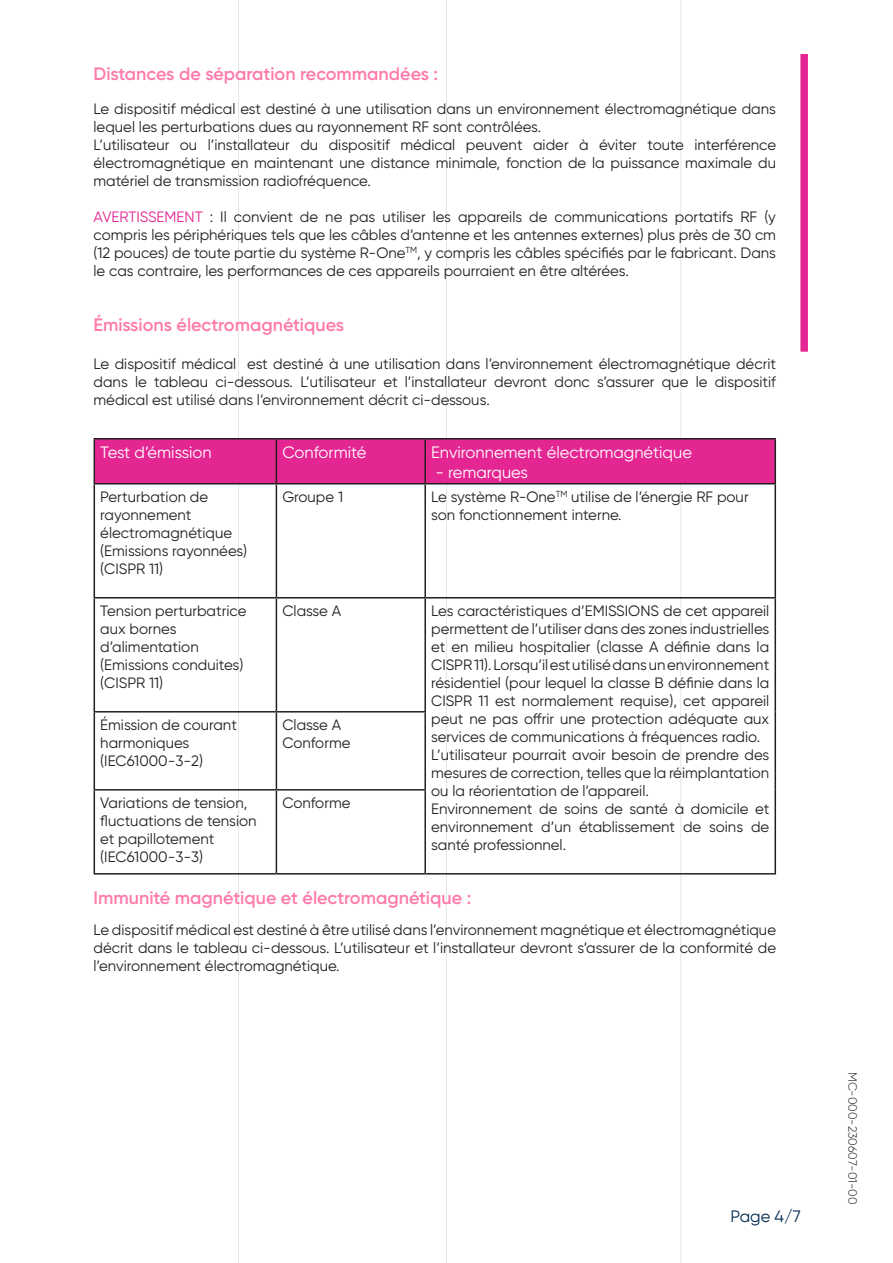
<style>
.page{position:relative;width:893px;height:1263px;background:#fff}
.page>*{position:absolute;margin:0;border:0;box-sizing:border-box;transform-origin:0 0}
.t1{font:600 18px "Gilroy";color:#ff7aab}
.t2{font:16.5px "Gilroy";color:#fff}
.t3{font:16.5px "Gilroy";color:#002b50}
.t4{font:15px/18px "Gilroy";color:#231f20;text-align:justify}
.t5{font:300 12px "Gilroy";color:#231f20}
.s1{color:#e42692}
</style>
<div class="page">
<hr style="left:238px;top:0;width:1px;height:1263px;background:#e6e7e9">
<hr style="left:446px;top:0;width:1px;height:1263px;background:#e6e7e9">
<hr style="left:680px;top:0;width:1px;height:1263px;background:#e6e7e9">
<div style="left:800px;top:54px;width:8px;height:298px;background:#e42692"></div>
<div style="left:95px;top:439px;width:679px;height:44px;background:#e42692"></div>
<hr style="left:94px;top:438px;width:182px;height:1px;background:#231f20">
<hr style="left:94px;top:439px;width:1px;height:44px;background:#231f20">
<hr style="left:276px;top:438px;width:149px;height:1px;background:#231f20">
<hr style="left:276px;top:439px;width:1px;height:44px;background:#231f20">
<hr style="left:425px;top:438px;width:351px;height:1px;background:#231f20">
<hr style="left:424px;top:439px;width:2px;height:44px;background:#231f20">
<hr style="left:774px;top:439px;width:2px;height:44px;background:#231f20">
<hr style="left:94px;top:483px;width:182px;height:1px;background:#231f20">
<hr style="left:94px;top:484px;width:1px;height:113px;background:#231f20">
<hr style="left:276px;top:483px;width:149px;height:1px;background:#231f20">
<hr style="left:276px;top:484px;width:1px;height:113px;background:#231f20">
<hr style="left:425px;top:483px;width:351px;height:1px;background:#231f20">
<hr style="left:424px;top:484px;width:2px;height:113px;background:#231f20">
<hr style="left:774px;top:484px;width:2px;height:113px;background:#231f20">
<hr style="left:94px;top:597px;width:182px;height:1px;background:#231f20">
<hr style="left:94px;top:598px;width:1px;height:113px;background:#231f20">
<hr style="left:276px;top:597px;width:149px;height:1px;background:#231f20">
<hr style="left:276px;top:598px;width:1px;height:113px;background:#231f20">
<hr style="left:425px;top:597px;width:351px;height:1px;background:#231f20">
<hr style="left:424px;top:598px;width:2px;height:113px;background:#231f20">
<hr style="left:774px;top:598px;width:2px;height:114px;background:#231f20">
<hr style="left:94px;top:711px;width:182px;height:1px;background:#231f20">
<hr style="left:94px;top:712px;width:1px;height:77px;background:#231f20">
<hr style="left:276px;top:711px;width:150px;height:1px;background:#231f20">
<hr style="left:276px;top:712px;width:1px;height:77px;background:#231f20">
<hr style="left:424px;top:712px;width:2px;height:77px;background:#231f20">
<hr style="left:774px;top:712px;width:2px;height:78px;background:#231f20">
<hr style="left:94px;top:789px;width:182px;height:1px;background:#231f20">
<hr style="left:94px;top:790px;width:1px;height:83px;background:#231f20">
<hr style="left:276px;top:789px;width:150px;height:1px;background:#231f20">
<hr style="left:276px;top:790px;width:1px;height:83px;background:#231f20">
<hr style="left:424px;top:790px;width:2px;height:83px;background:#231f20">
<hr style="left:774px;top:790px;width:2px;height:83px;background:#231f20">
<hr style="left:94px;top:873px;width:182px;height:1px;background:#231f20">
<hr style="left:276px;top:873px;width:149px;height:1px;background:#231f20">
<hr style="left:425px;top:873px;width:351px;height:1px;background:#231f20">
<p class="t1" style="left:94px;top:63px;width:346px">Distances de séparation recommandées :</p>
<p class="t4" style="left:94px;top:100px;width:684px">Le dispositif médical est destiné à une utilisation dans un environnement électromagnétique dans lequel les perturbations dues au rayonnement RF sont contrôlées.</p>
<p class="t4" style="left:94px;top:136px;width:684px">L’utilisateur ou l’installateur du dispositif médical peuvent aider à éviter toute interférence électromagnétique en maintenant une distance minimale, fonction de la puissance maximale du matériel de transmission radiofréquence.</p>
<p class="t4" style="left:94px;top:208px;width:684px"><span class="s1">AVERTISSEMENT</span> : Il convient de ne pas utiliser les appareils de communications portatifs RF (y compris les périphériques tels que les câbles d’antenne et les antennes externes) plus près de 30 cm (12 pouces) de toute partie du système R-One<sup>TM</sup>, y compris les câbles spécifiés par le fabricant. Dans le cas contraire, les performances de ces appareils pourraient en être altérées.</p>
<p class="t1" style="left:94px;top:314px;width:252px">Émissions électromagnétiques</p>
<p class="t4" style="left:94px;top:355px;width:684px">Le dispositif médical est destiné à une utilisation dans l’environnement électromagnétique décrit dans le tableau ci-dessous. L’utilisateur et l’installateur devront donc s’assurer que le dispositif médical est utilisé dans l’environnement décrit ci-dessous.</p>
<p class="t2" style="left:100px;top:442px;width:113px">Test d’émission</p>
<p class="t2" style="left:282px;top:442px;width:86px">Conformité</p>
<p class="t2" style="left:431px;top:442px;width:262px">Environnement électromagnétique</p>
<p class="t2" style="left:435px;top:462px;width:94px">- remarques</p>
<p class="t4" style="left:100px;top:487px;width:133px;text-align:left">Perturbation de rayonnement électromagnétique</p>
<p class="t4" style="left:100px;top:541px;width:148px">(Emissions rayonnées)</p>
<p class="t4" style="left:100px;top:559px;width:64px">(CISPR 11)</p>
<p class="t4" style="left:282px;top:487px;width:62px">Groupe 1</p>
<p class="t4" style="left:431px;top:487px;width:319px">Le système R-One<sup>TM</sup> utilise de l’énergie RF pour son fonctionnement interne.</p>
<p class="t4" style="left:100px;top:601px;width:148px;text-align:left">Tension perturbatrice aux bornes d’alimentation</p>
<p class="t4" style="left:100px;top:655px;width:145px">(Emissions conduites)</p>
<p class="t4" style="left:100px;top:673px;width:64px">(CISPR 11)</p>
<p class="t4" style="left:100px;top:715px;width:138px">Émission de courant harmoniques</p>
<p class="t4" style="left:100px;top:751px;width:104px">(IEC61000-3-2)</p>
<p class="t4" style="left:100px;top:793px;width:158px;text-align:left">Variations de tension, fluctuations de tension et papillotement</p>
<p class="t4" style="left:100px;top:847px;width:104px">(IEC61000-3-3)</p>
<p class="t4" style="left:282px;top:601px;width:60px">Classe A</p>
<p class="t4" style="left:431px;top:601px;width:340px">Les caractéristiques d’EMISSIONS de cet appareil permettent de l’utiliser dans des zones industrielles et en milieu hospitalier (classe A définie dans la CISPR 11). Lorsqu’il est utilisé dans un environnement résidentiel (pour lequel la classe B définie dans la CISPR 11 est normalement requise), cet appareil peut ne pas offrir une protection adéquate aux services de communications à fréquences radio.</p>
<p class="t4" style="left:431px;top:745px;width:340px">L’utilisateur pourrait avoir besoin de prendre des mesures de correction, telles que la réimplantation ou la réorientation de l’appareil.</p>
<p class="t4" style="left:431px;top:799px;width:340px">Environnement de soins de santé à domicile et environnement d’un établissement de soins de santé professionnel.</p>
<p class="t4" style="left:282px;top:715px;width:60px">Classe A</p>
<p class="t4" style="left:282px;top:733px;width:70px">Conforme</p>
<p class="t4" style="left:282px;top:793px;width:70px">Conforme</p>
<p class="t1" style="left:94px;top:886px;width:379px">Immunité magnétique et électromagnétique :</p>
<p class="t4" style="left:94px;top:920px;width:684px">Le dispositif médical est destiné à être utilisé dans l’environnement magnétique et électromagnétique décrit dans le tableau ci-dessous. L’utilisateur et l’installateur devront s’assurer de la conformité de l’environnement électromagnétique.</p>
<p class="t3" style="left:731px;top:1206px;width:72px">Page 4/7</p>
<p class="t5" style="left:860px;top:1072px;width:134px;rotate:90deg">MC-000-230607-01-00</p>
</div>
